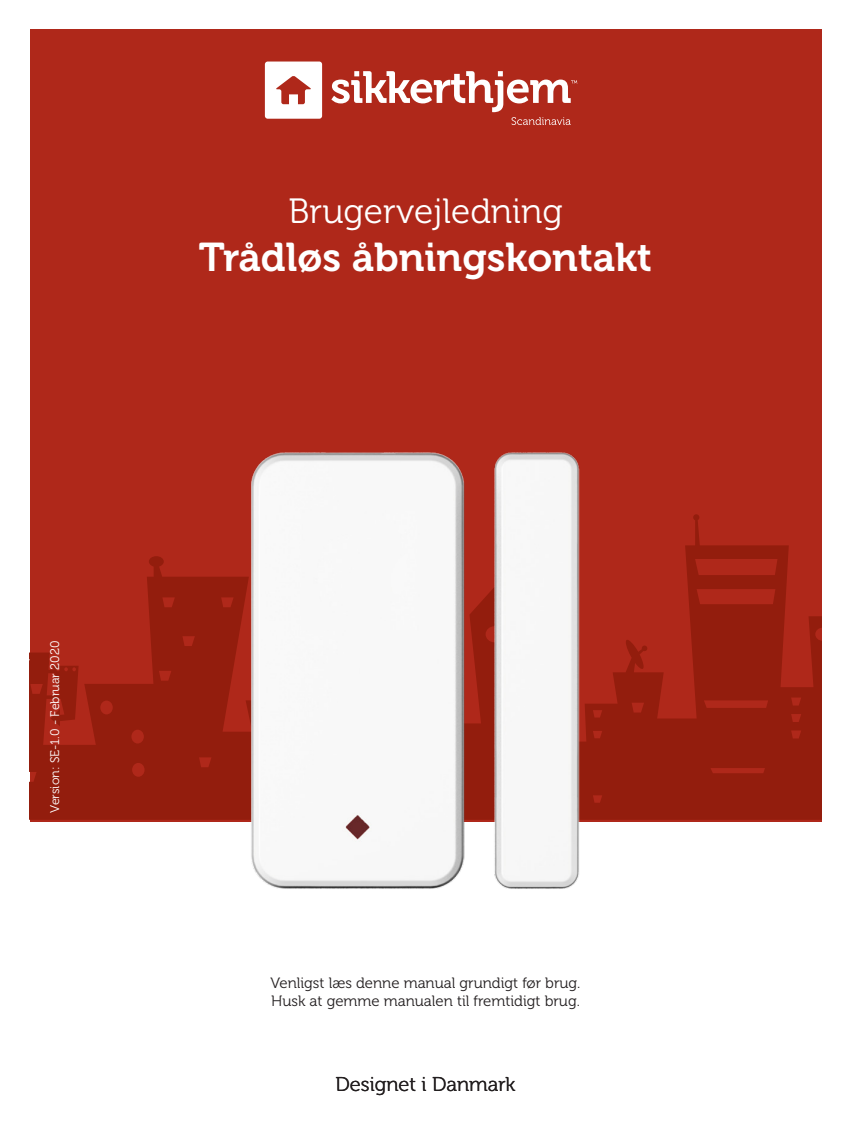
<style>
.page{position:relative;width:851px;height:1134px;background:#fff}
.page>*{position:absolute;margin:0;border:0;box-sizing:border-box;transform-origin:0 0}
.t1{font:40px "Museo 700";color:#fff}
.t2{font:35px "Museo 300";color:#fff}
.t3{font:20px "Museo 300";color:#231f20}
.t4{font:15px "Museo 300";color:#231f20}
.t5{font:12.5px "Museo 300";color:#fff}
</style>
<div class="page">
<div style="left:30px;top:30px;width:791px;height:792px;background:#af281a"></div>
<svg style="left:30px;top:545px;width:791px;height:275px;fill:#931d0d"></svg>
<div style="left:265px;top:62px;width:57px;height:57px;background:#fff;border-radius:3px"></div>
<svg style="left:276px;top:76px;width:35px;height:28px"></svg>
<svg style="left:331px;top:71px;width:246px;height:54px"></svg>
<img style="left:79px;top:452px;width:670px;height:437px">
<p class="t2" style="left:288px;top:192px;width:276px">Brugervejledning</p>
<p class="t1" style="left:199px;top:235px;width:454px">Trådløs åbningskontakt</p>
<p class="t5" style="left:48px;top:813px;width:174px;rotate:-90deg">Version: SE-1.0 - Februar 2020</p>
<p class="t4" style="left:270px;top:974px;width:311px">Venligst læs denne manual grundigt før brug.</p>
<p class="t4" style="left:271px;top:992px;width:310px">Husk at gemme manualen til fremtidigt brug.</p>
<p class="t3" style="left:335px;top:1073px;width:181px">Designet i Danmark</p>
</div>
